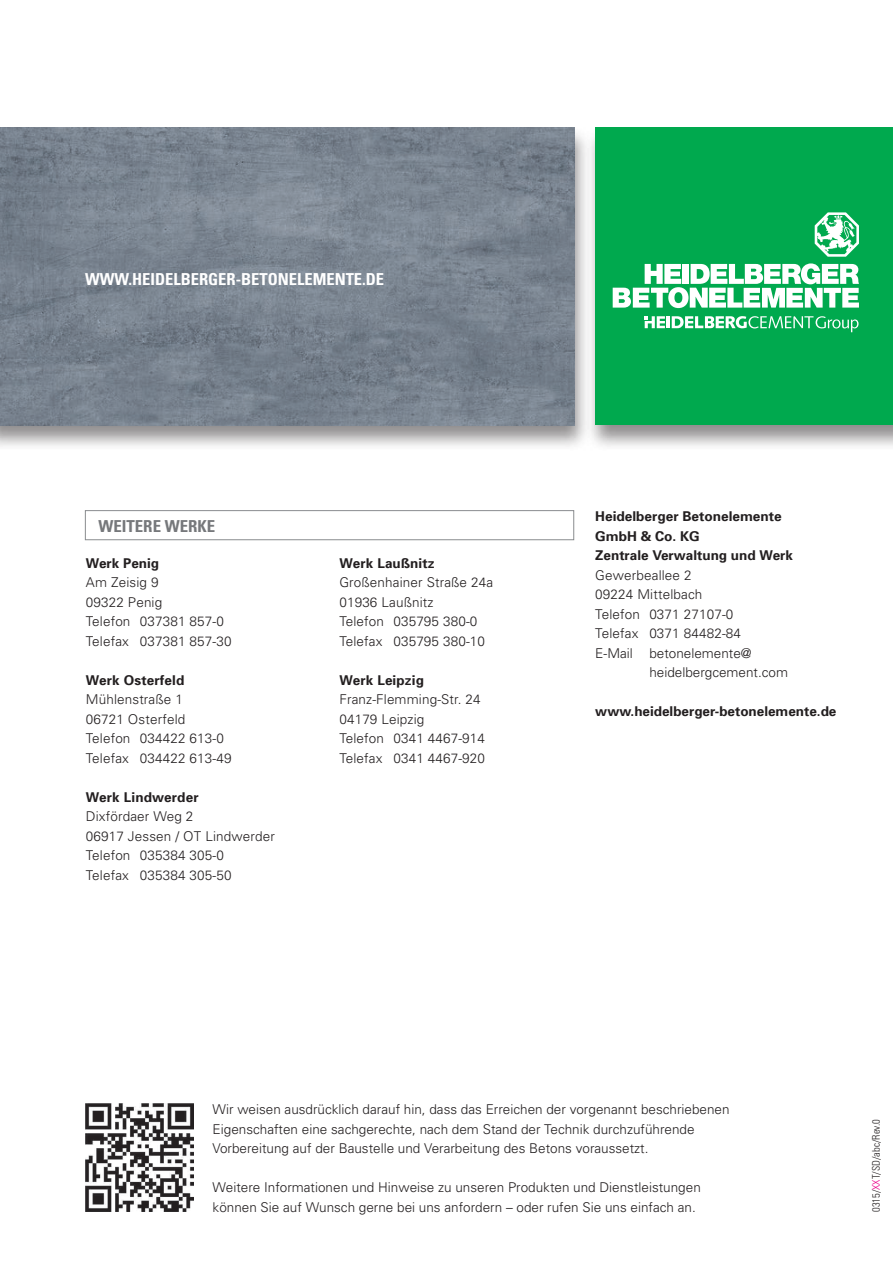
<style>
.page{position:relative;width:893px;height:1263px;background:#fff}
.page>*{position:absolute;margin:0;border:0;box-sizing:border-box;transform-origin:0 0}
.t1{font:700 condensed 16.5px "Univers";color:#fff}
.t2{font:700 condensed 16.5px "Univers";color:#76787b}
.t3{font:300 13.5px/19.5px "Univers";color:#231f20}
.t4{font:700 13.5px/19.5px "Univers";color:#231f20}
.t5{font:300 condensed 10.5px "Univers";color:#231f20}
.s1{color:#ed028c}
</style>
<div class="page">
<div style="left:0;top:125px;width:591px;height:327px;background:#231f20;opacity:.5"></div>
<img style="left:0;top:128px;width:574px;height:297px">
<div style="left:584px;top:125px;width:309px;height:327px;background:#231f20;opacity:.5"></div>
<div style="left:595px;top:128px;width:298px;height:297px;background:#00a94e"></div>
<img style="left:85px;top:1103px;width:108px;height:109px">
<svg style="left:645px;top:316px;width:213px;height:16px"></svg>
<svg style="left:613px;top:263px;width:246px;height:45px"></svg>
<svg style="left:815px;top:212px;width:44px;height:45px"></svg>
<div style="left:85px;top:510px;width:489px;height:30px;border:1px solid #8a8c8f"></div>
<p class="t1" style="left:85px;top:269px;width:301px">WWW.HEIDELBERGER-BETONELEMENTE.DE</p>
<p class="t2" style="left:98px;top:516px;width:118px">WEITERE WERKE</p>
<p class="t4" style="left:86px;top:553px;width:75px">Werk Penig</p>
<p class="t3" style="left:86px;top:572px;width:147px">Am Zeisig 9<br>09322 Penig<br>Telefon 037381 857-0<br>Telefax 037381 857-30</p>
<p class="t4" style="left:86px;top:670px;width:100px">Werk Osterfeld</p>
<p class="t3" style="left:86px;top:689px;width:147px">Mühlenstraße 1<br>06721 Osterfeld<br>Telefon 034422 613-0<br>Telefax 034422 613-49</p>
<p class="t4" style="left:86px;top:787px;width:114px">Werk Lindwerder</p>
<p class="t3" style="left:86px;top:806px;width:190px">Dixfördaer Weg 2<br>06917 Jessen / OT Lindwerder<br>Telefon 035384 305-0<br>Telefax 035384 305-50</p>
<p class="t4" style="left:339px;top:553px;width:97px">Werk Laußnitz</p>
<p class="t3" style="left:339px;top:572px;width:155px">Großenhainer Straße 24a<br>01936 Laußnitz<br>Telefon 035795 380-0<br>Telefax 035795 380-10</p>
<p class="t4" style="left:339px;top:670px;width:86px">Werk Leipzig</p>
<p class="t3" style="left:339px;top:689px;width:147px">Franz-Flemming-Str. 24<br>04179 Leipzig<br>Telefon 0341 4467-914<br>Telefax 0341 4467-920</p>
<p class="t4" style="left:595px;top:506px;width:199px">Heidelberger Betonelemente<br>GmbH &amp; Co. KG<br>Zentrale Verwaltung und Werk</p>
<p class="t3" style="left:595px;top:565px;width:98px">Gewerbeallee 2</p>
<p class="t3" style="left:595px;top:584px;width:109px">09224 Mittelbach</p>
<p class="t3" style="left:595px;top:604px;width:140px">Telefon 0371 27107-0</p>
<p class="t3" style="left:595px;top:623px;width:147px">Telefax 0371 84482-84</p>
<p class="t3" style="left:595px;top:643px;width:158px">E-Mail betonelemente@</p>
<p class="t3" style="left:649px;top:662px;width:140px">heidelbergcement.com</p>
<p class="t4" style="left:595px;top:701px;width:243px">www.heidelberger-betonelemente.de</p>
<p class="t3" style="left:213px;top:1099px;width:518px">Wir weisen ausdrücklich darauf hin, dass das Erreichen der vorgenannt beschriebenen<br>Eigenschaften eine sachgerechte, nach dem Stand der Technik durchzuführende<br>Vorbereitung auf der Baustelle und Verarbeitung des Betons voraussetzt.</p>
<p class="t3" style="left:213px;top:1177px;width:490px">Weitere Informationen und Hinweise zu unseren Produkten und Dienstleistungen können Sie auf Wunsch gerne bei uns anfordern – oder rufen Sie uns einfach an.</p>
<p class="t5" style="left:870px;top:1212px;width:94px;rotate:-90deg">0315/<span class="s1">XX</span>T/SD/abc/Rev.0</p>
</div>
